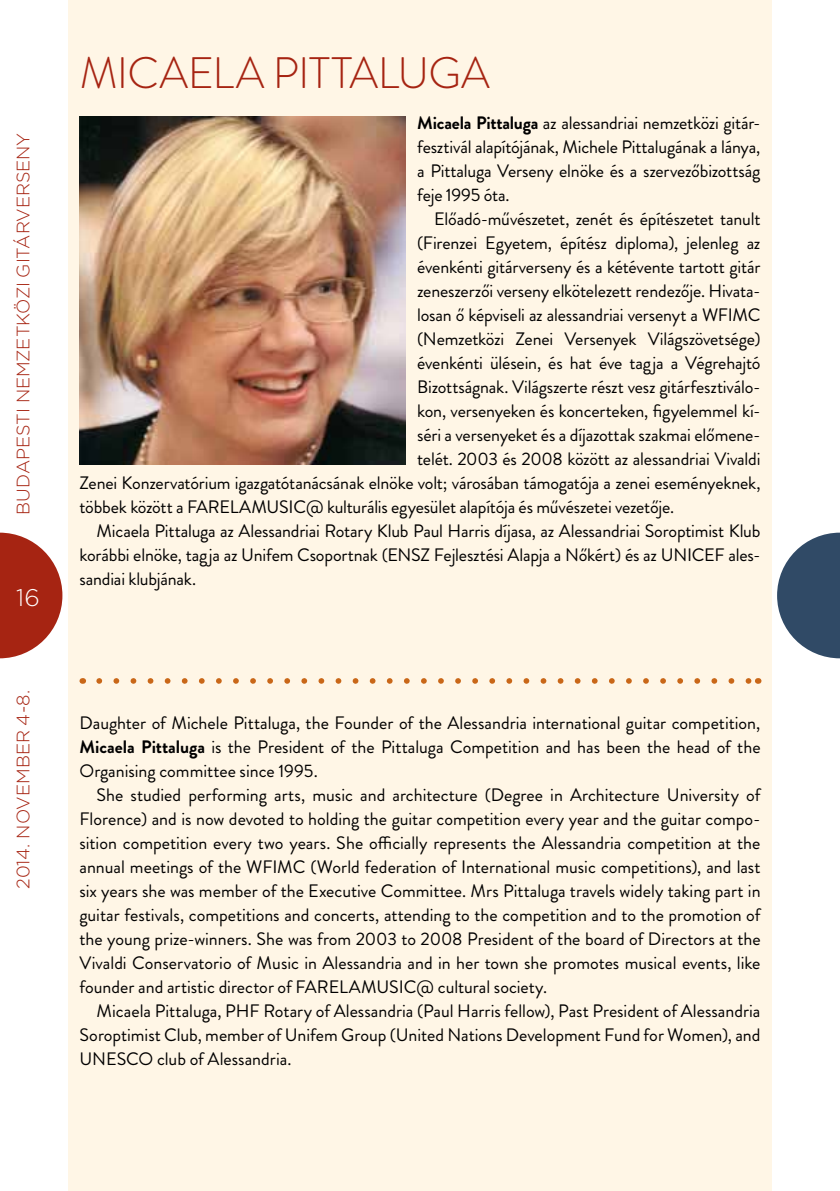
<style>
.page{position:relative;width:840px;height:1191px;background:#fff}
.page>*{position:absolute;margin:0;border:0;box-sizing:border-box;transform-origin:0 0}
.t1{font:300 44px "Brandon Grotesque";letter-spacing:-.01em;color:#a62412}
.t2{font:300 24px "Gotham";color:#fff}
.t3{font:18px/24px "Brandon Grotesque";letter-spacing:-.01em;color:#000;text-align:justify}
.t4{font:300 18px "Gotham";letter-spacing:-.005em;color:#a62412}
.s1{font-weight:700}
</style>
<div class="page">
<div style="left:68px;top:0;width:703px;height:1191px;background:#fff6e6"></div>
<svg style="left:99px;top:678px;width:649px;height:6px"></svg>
<img style="left:79px;top:116px;width:326px;height:349px">
<svg style="left:0;top:532px;width:62px;height:126px"></svg>
<svg style="left:777px;top:532px;width:62px;height:126px"></svg>
<p class="t4" style="left:13px;top:515px;width:383px;rotate:-90deg">BudapestI Nemzetközi Gitárverseny</p>
<h2 class="t2" style="left:16px;top:584px;width:25px">16</h2>
<p class="t4" style="left:13px;top:888px;width:201px;rotate:-90deg">2014. n ovember 4-8.</p>
<h1 class="t1" style="left:80px;top:42px;width:411px">MICAELA PITTALU GA</h1>
<p class="t3" style="left:417px;top:111px;width:345px"><span class="s1">Micaela Pittaluga</span> az alessandriai nemzetközi gitár&shy;fesztivál alapítójának, Michele Pittalugának a lánya, a Pittaluga Verseny elnöke és a szervezőbizottság feje 1995 óta.</p>
<p class="t3" style="left:434px;top:207px;width:327px">Előadó-művészetet, zenét és építészetet tanult</p>
<p class="t3" style="left:417px;top:231px;width:344px">(Firenzei Egyetem, építész diploma), jelenleg az</p>
<p class="t3" style="left:417px;top:255px;width:344px">évenkénti gitárverseny és a kétévente tartott gitár</p>
<p class="t3" style="left:417px;top:279px;width:344px">zeneszerzői verseny elkötelezett rendezője. Hivata-</p>
<p class="t3" style="left:417px;top:303px;width:344px">losan ő képviseli az alessandriai versenyt a WFI MC</p>
<p class="t3" style="left:417px;top:327px;width:345px">(Nemzetközi Zenei Versenyek Világszövetsége)</p>
<p class="t3" style="left:417px;top:351px;width:345px">évenkénti ülésein, és hat éve tagja a Végrehajtó</p>
<p class="t3" style="left:417px;top:375px;width:344px">Bizottságnak. Világszerte részt vesz gitárfesztiválo-</p>
<p class="t3" style="left:417px;top:399px;width:344px">kon, versenyeken és koncerteken, figyelemmel kí-</p>
<p class="t3" style="left:417px;top:423px;width:344px">séri a versenyeket és a díjazottak szakmai előmene-</p>
<p class="t3" style="left:417px;top:447px;width:345px">telét. 2003 és 2008 között az alessandriai Vivaldi</p>
<p class="t3" style="left:79px;top:471px;width:682px">Zenei Konzervatórium igazgatótanácsának elnöke volt; városában támogatója a zenei eseményeknek,</p>
<p class="t3" style="left:79px;top:495px;width:596px">többek között a FARELAMUSI C@ kulturális egyesület alapítója és művészetei vezetője.</p>
<p class="t3" style="left:96px;top:519px;width:665px">Micaela Pittaluga az Alessandriai Rotary Klub Paul Harris díjasa, az Alessandriai Soroptimist Klub</p>
<p class="t3" style="left:79px;top:543px;width:682px">korábbi elnöke, tagja az Unifem Csoportnak (ENSZ Fejlesztési Alapja a Nőkért) és az UNI CEF ales-</p>
<p class="t3" style="left:79px;top:567px;width:118px">sandiai klubjának.</p>
<p class="t3" style="left:79px;top:711px;width:682px">Daughter of Michele Pittaluga, the Founder of the Alessandria international guitar competition, <span class="s1">Micaela Pittaluga</span> is the President of the Pittaluga Competition and has been the head of the Organising committee since 1995.</p>
<p class="t3" style="left:79px;top:783px;width:682px;text-indent:17px">She studied performing arts, music and architecture (Degree in Architecture University of Florence) and is now devoted to holding the guitar competition every year and the guitar compo&shy;sition competition every two years. She officially represents the Alessandria competition at the annual meetings of the WFI MC (World federation of I nternational music competitions), and last six years she was member of the Executive Committee. Mrs Pittaluga travels widely taking part in guitar festivals, competitions and concerts, attending to the competition and to the promotion of the young prize-winners. She was from 2003 to 2008 President of the board of Directors at the Vivaldi Conservatorio of Music in Alessandria and in her town she promotes musical events, like founder and artistic director of FARELAMUSI C@ cultural society.</p>
<p class="t3" style="left:79px;top:999px;width:682px;text-indent:17px">Micaela Pittaluga, PHF Rotary of Alessandria (Paul Harris fellow), Past President of Alessandria Soroptimist Club, member of Unifem Group (United Nations Development Fund for Women), and UNESCO club of Alessandria.</p>
</div>
